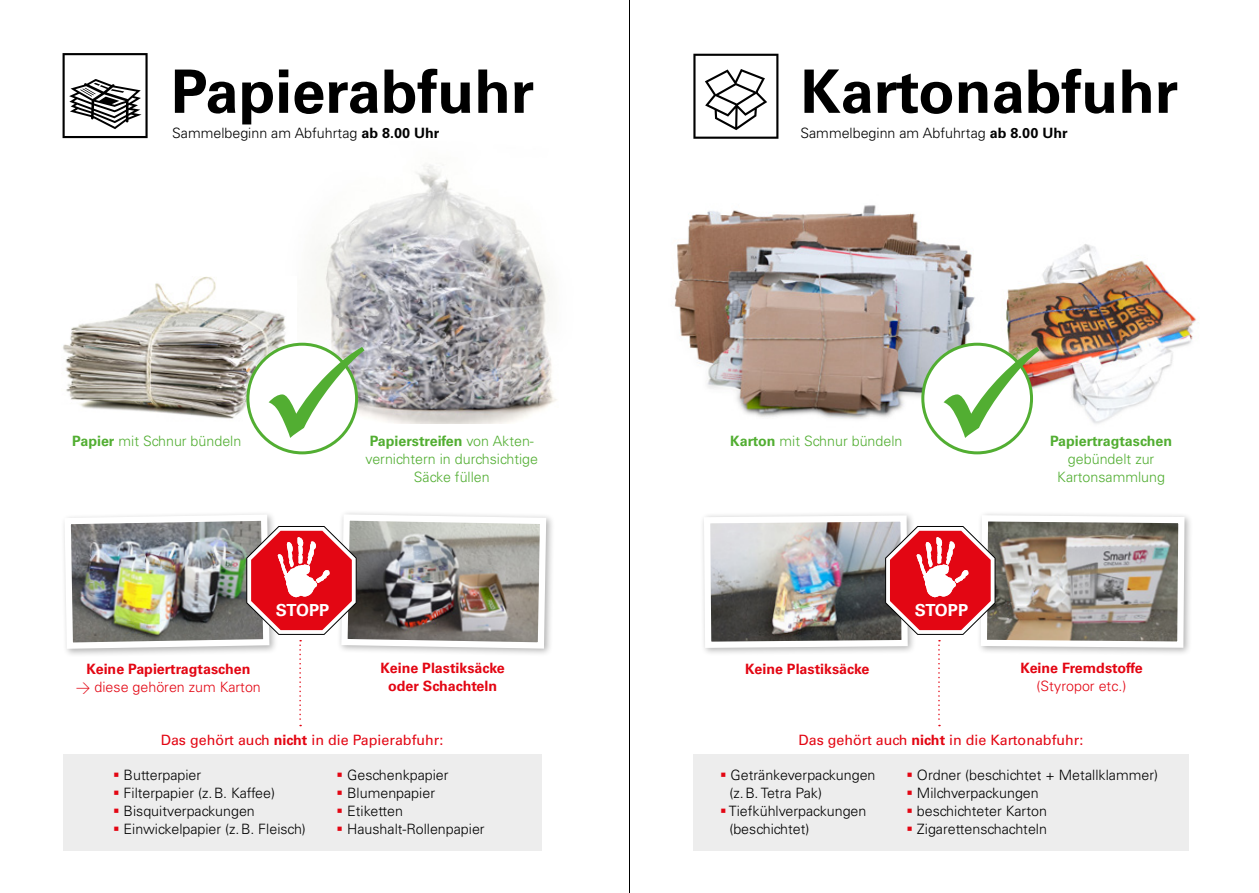
<style>
.page{position:relative;width:1259px;height:893px;background:#fff}
.page>*{position:absolute;margin:0;border:0;box-sizing:border-box;transform-origin:0 0}
.t1{font:700 60px "Univers";color:#000}
.t2{font:700 16.65px "Univers";letter-spacing:-.01em;color:#fff}
.t3{font:300 14.25px/18px "Univers";color:#000}
.t4{font:300 14.25px/18px "Univers";color:#52ae32;text-align:center}
.t5{font:700 14.25px/18px "Univers";color:#e30613;text-align:center}
.t6{font:14.25px "Univers";color:#e30613}
.t7{font:700 14.25px "Univers";color:#52ae32}
.t8{font:300 14.25px "Univers";color:#e30613}
.s1{font-weight:700}
.s2{font-family:"DIN";font-weight:300}
.s3{font-weight:300}
.s4{color:#e30613}
</style>
<div class="page">
<div style="left:63px;top:754px;width:478px;height:96px;background:#ededed"></div>
<div style="left:693px;top:754px;width:495px;height:96px;background:#ededed"></div>
<img style="left:297px;top:164px;width:260px;height:260px">
<img style="left:63px;top:277px;width:232px;height:150px">
<img style="left:674px;top:205px;width:312px;height:227px">
<img style="left:1006px;top:244px;width:193px;height:180px">
<div style="left:248px;top:344px;width:108px;height:109px;background:#fff;border-radius:50%"></div>
<div style="left:246px;top:343px;width:112px;height:111px;border:3px solid #52ae32;border-radius:50%"></div>
<div style="left:923px;top:344px;width:108px;height:109px;background:#fff;border-radius:50%"></div>
<div style="left:921px;top:343px;width:112px;height:111px;border:3px solid #52ae32;border-radius:50%"></div>
<div style="left:337px;top:510px;width:218px;height:147px;background:#000;opacity:.3"></div>
<div style="left:976px;top:511px;width:217px;height:145px;background:#000;opacity:.3"></div>
<img style="left:63px;top:511px;width:486px;height:215px">
<img style="left:702px;top:512px;width:485px;height:214px">
<svg style="left:63px;top:53px;width:85px;height:85px"></svg>
<svg style="left:693px;top:54px;width:85px;height:85px"></svg>
<hr style="left:629px;top:0;width:1px;height:893px;background:#000">
<svg style="left:269px;top:345px;width:95px;height:93px"></svg>
<svg style="left:943px;top:345px;width:96px;height:93px"></svg>
<h1 class="t1" style="left:171px;top:57px;width:365px">Papierabfuhr</h1>
<h1 class="t1" style="left:800px;top:57px;width:379px">Kartonabfuhr</h1>
<p class="t3" style="left:172px;top:124px;width:269px">Sammelbeginn am Abfuhrtag <span class="s1">ab 8.00 Uhr</span></p>
<p class="t3" style="left:800px;top:124px;width:269px">Sammelbeginn am Abfuhrtag <span class="s1">ab 8.00 Uhr</span></p>
<p class="t4" style="left:72px;top:432px;width:170px"><span class="s1">Papier</span> mit Schnur bündeln</p>
<p class="t4" style="left:365px;top:432px;width:174px"><span class="s1">Papierstreifen</span> von Akten&shy;vernichtern in durchsichtige<br>Säcke füllen</p>
<p class="t7" style="left:1050px;top:432px;width:124px">Papiertragtaschen</p>
<p class="t4" style="left:730px;top:432px;width:174px"><span class="s1">Karton</span> mit Schnur bündeln</p>
<p class="t4" style="left:1057px;top:449px;width:109px">gebündelt zur<br>Kartonsammlung</p>
<p class="t2" style="left:276px;top:601px;width:55px">STOPP</p>
<p class="t2" style="left:914px;top:601px;width:55px">STOPP</p>
<p class="t5" style="left:380px;top:659px;width:126px">Keine Plastiksäcke oder Schachteln</p>
<p class="t5" style="left:1020px;top:659px;width:124px">Keine Fremdstoffe</p>
<p class="t5" style="left:76px;top:660px;width:186px">Keine Papiertragtaschen<br><span class="s2">&gt;</span> <span class="s3">diese gehören zum Karton</span></p>
<p class="t5" style="left:745px;top:660px;width:126px">Keine Plastiksäcke</p>
<p class="t6" style="left:161px;top:732px;width:284px">Das gehört auch <span class="s1">nicht</span> in die Papierabfuhr:</p>
<p class="t6" style="left:798px;top:732px;width:286px">Das gehört auch <span class="s1">nicht</span> in die Kartonabfuhr:</p>
<p class="t8" style="left:1036px;top:678px;width:91px">(Styropor etc.)</p>
<p class="t3" style="left:113px;top:766px;width:90px"><span class="s4">▪</span> Butterpapier</p>
<p class="t3" style="left:113px;top:784px;width:163px"><span class="s4">▪</span> Filterpapier (z.B. Kaffee)</p>
<p class="t3" style="left:113px;top:802px;width:143px"><span class="s4">▪</span> Bisquitverpackungen</p>
<p class="t3" style="left:113px;top:820px;width:194px"><span class="s4">▪</span> Einwickelpapier (z.B. Fleisch)</p>
<p class="t3" style="left:337px;top:766px;width:113px"><span class="s4">▪</span> Geschenkpapier</p>
<p class="t3" style="left:337px;top:784px;width:100px"><span class="s4">▪</span> Blumenpapier</p>
<p class="t3" style="left:337px;top:802px;width:68px"><span class="s4">▪</span> Etiketten</p>
<p class="t3" style="left:337px;top:820px;width:149px"><span class="s4">▪</span> Haushalt-Rollenpapier</p>
<p class="t3" style="left:729px;top:766px;width:148px;text-indent:-9px"><span class="s4">▪</span> Getränkeverpackungen (z.B. Tetra Pak)</p>
<p class="t3" style="left:729px;top:802px;width:139px;text-indent:-9px"><span class="s4">▪</span> Tiefkühlverpackungen (beschichtet)</p>
<p class="t3" style="left:906px;top:766px;width:253px"><span class="s4">▪</span> Ordner (beschichtet + Metallklammer)</p>
<p class="t3" style="left:906px;top:784px;width:134px"><span class="s4">▪</span> Milchverpackungen</p>
<p class="t3" style="left:906px;top:802px;width:142px"><span class="s4">▪</span> beschichteter Karton</p>
<p class="t3" style="left:906px;top:820px;width:142px"><span class="s4">▪</span> Zigarettenschachteln</p>
</div>
